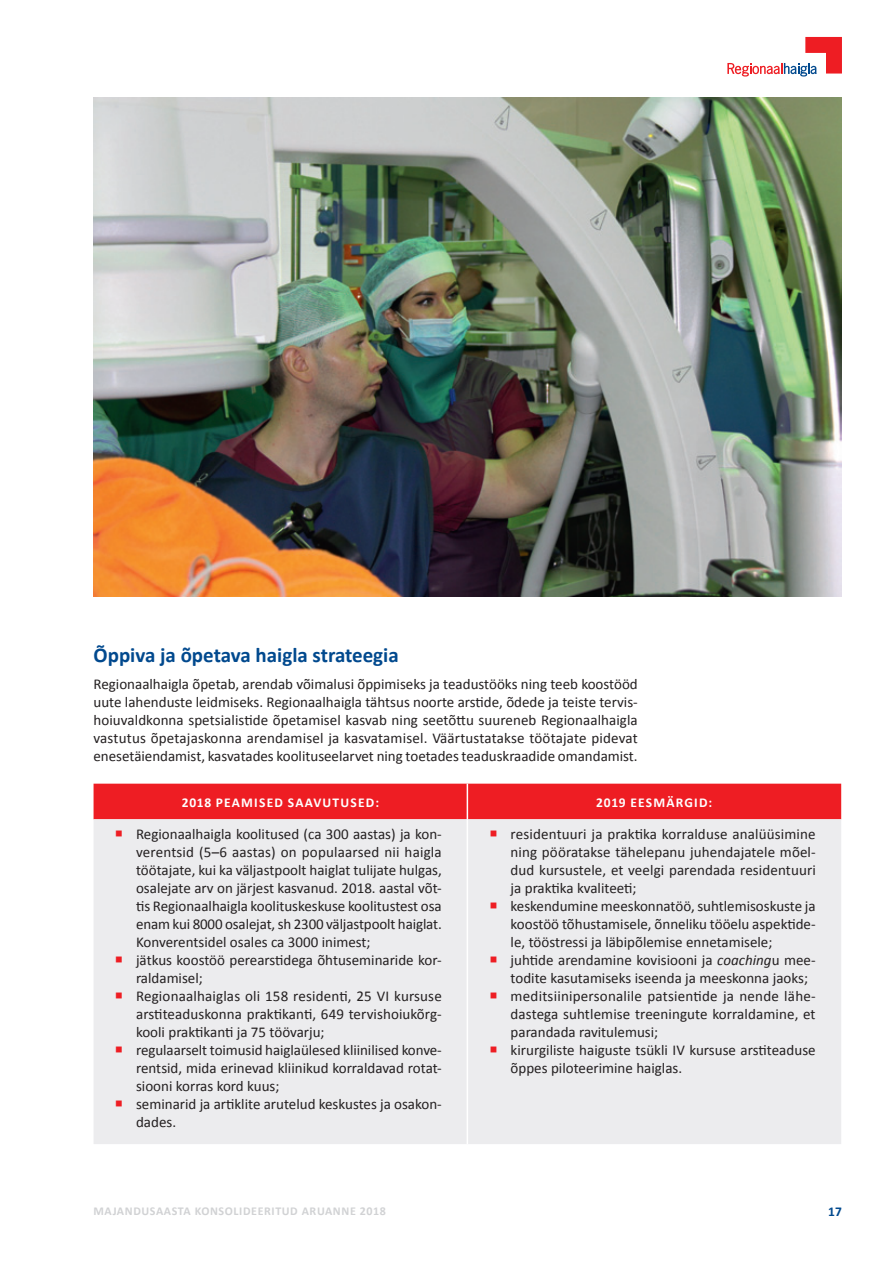
<style>
.page{position:relative;width:893px;height:1263px;background:#fff}
.page>*{position:absolute;margin:0;border:0;box-sizing:border-box;transform-origin:0 0}
.t1{font:700 21px "Calibri";color:#01498e}
.t2{font:15px/18px "Calibri";color:#231f20}
.t3{font:700 13.5px "Calibri";letter-spacing:.09em;color:#fff}
.t4{font:700 13.5px "Calibri";color:#01498e}
.t5{font:700 12px "Calibri";letter-spacing:.05em;color:#d1d2d4}
.s1{font-style:italic}
</style>
<div class="page">
<svg style="left:727px;top:37px;width:115px;height:40px"></svg>
<div style="left:94px;top:784px;width:747px;height:35px;background:#ee1d23"></div>
<div style="left:94px;top:819px;width:747px;height:325px;background:#ececee"></div>
<hr style="left:467px;top:819px;width:1px;height:325px;background:#fff">
<hr style="left:467px;top:784px;width:1px;height:35px;background:#fff">
<img style="left:93px;top:98px;width:749px;height:499px">
<svg style="left:116px;top:831px;width:6px;height:5px"></svg>
<svg style="left:116px;top:957px;width:6px;height:5px"></svg>
<svg style="left:116px;top:993px;width:6px;height:5px"></svg>
<svg style="left:116px;top:1047px;width:6px;height:5px"></svg>
<svg style="left:116px;top:1101px;width:6px;height:5px"></svg>
<svg style="left:491px;top:831px;width:5px;height:5px"></svg>
<svg style="left:491px;top:903px;width:5px;height:5px"></svg>
<svg style="left:491px;top:957px;width:5px;height:5px"></svg>
<svg style="left:491px;top:993px;width:5px;height:5px"></svg>
<svg style="left:491px;top:1047px;width:5px;height:5px"></svg>
<h1 class="t1" style="left:94px;top:642px;width:307px">õppiva ja õpetava haigla strateegia</h1>
<p class="t2" style="left:94px;top:674px;width:546px;text-align:justify">Regionaalhaigla õpetab, arendab võimalusi õppimiseks ja teadustööks ning teeb koostööd uute lahenduste leidmiseks. Regionaalhaigla tähtsus noorte arstide, õdede ja teiste tervis&shy;hoiuvaldkonna spetsialistide õpetamisel kasvab ning seetõttu suureneb Regionaalhaigla vastutus õpetajaskonna arendamisel ja kasvatamisel. Väärtustatakse töötajate pidevat enesetäiendamist, kasvatades koolituseelarvet ning toetades teaduskraadide omandamist.</p>
<p class="t3" style="left:182px;top:794px;width:199px">2018 PEAMISED SAAVUTUSED:</p>
<p class="t3" style="left:596px;top:794px;width:117px">2019 EESMÄRGID:</p>
<p class="t2" style="left:136px;top:824px;width:307px">Regionaalhaigla koolitused (ca 300 aastas) ja kon&shy;verentsid (5–6 aastas) on populaarsed nii haigla töötajate, kui ka väljastpoolt haiglat tulijate hulgas, osalejate arv on järjest kasvanud. 2018. aastal võt&shy;tis Regionaalhaigla koolituskeskuse koolitustest osa enam kui 8000 osalejat, sh 2300 väljastpoolt haiglat.<br>Konverentsidel osales ca 3000 inimest;<br>jätkus koostöö perearstidega õhtuseminaride kor&shy;raldamisel;<br>Regionaalhaiglas oli 158 residenti, 25 VI kursuse arstiteaduskonna praktikanti, 649 tervishoiukõrg&shy;kooli praktikanti ja 75 töövarju;<br>regulaarselt toimusid haiglaülesed kliinilised konve&shy;rentsid, mida erinevad kliinikud korraldavad rotat&shy;siooni korras kord kuus;<br>seminarid ja artiklite arutelud keskustes ja osakon&shy;dades.</p>
<p class="t2" style="left:511px;top:824px;width:307px">residentuuri ja praktika korralduse analüüsimine ning pööratakse tähelepanu juhendajatele mõel&shy;dud kursustele, et veelgi parendada residentuuri ja praktika kvaliteeti;<br>keskendumine meeskonnatöö, suhtlemisoskuste ja koostöö tõhustamisele, õnneliku tööelu aspektide&shy;le, tööstressi ja läbipõlemise ennetamisele; juhtide arendamine kovisiooni ja <span class="s1">coaching</span>u mee&shy;todite kasutamiseks iseenda ja meeskonna jaoks; meditsiinipersonalile patsientide ja nende lähe&shy;dastega suhtlemise treeningute korraldamine, et parandada ravitulemusi;<br>kirurgiliste haiguste tsükli IV kursuse arstiteaduse õppes piloteerimine haiglas.</p>
<p class="t5" style="left:94px;top:1203px;width:294px">MAJANDUSAASTA KONSOLIDEERITUD ARUANNE 2018</p>
<p class="t4" style="left:828px;top:1203px;width:15px">17</p>
</div>
